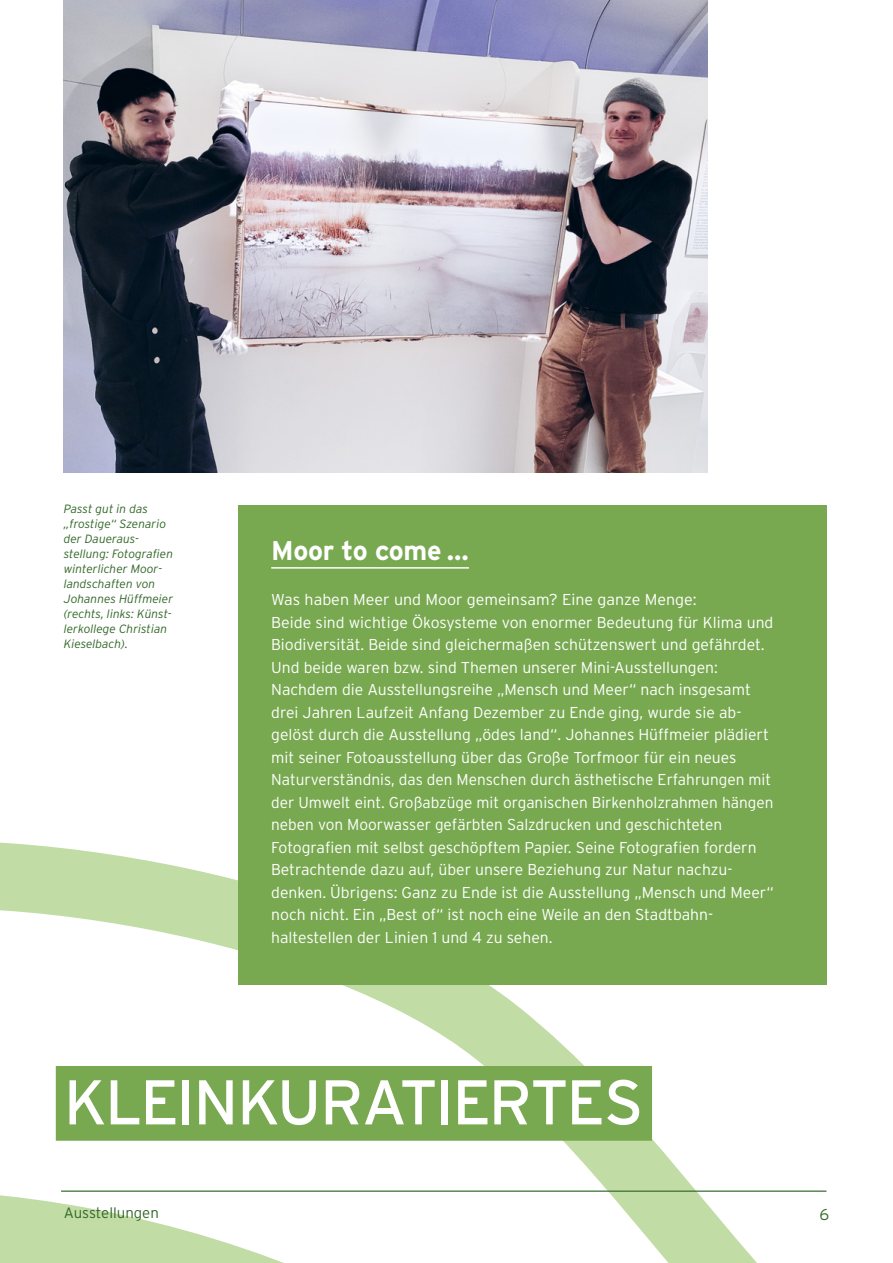
<style>
.page{position:relative;width:893px;height:1263px;background:#fff}
.page>*{position:absolute;margin:0;border:0;box-sizing:border-box;transform-origin:0 0}
.t1{font:63px "Interstate";letter-spacing:-.035em;color:#fff}
.t2{font:700 27px "Interstate";letter-spacing:-.01em;color:#fff}
.t3{font:300 15.75px/22.5px "Interstate";color:#fff}
.t4{font:300 15.75px "Interstate";color:#336829}
.t5{font:300 15px "Interstate";color:#336829}
.t6{font:italic 300 12px/15px "Interstate";color:#336829}
</style>
<div class="page">
<svg style="left:0;top:835px;width:827px;height:428px"></svg>
<div style="left:238px;top:506px;width:588px;height:479px;background:#78a950"></div>
<hr style="left:271px;top:567px;width:198px;height:2px;background:#fff">
<hr style="left:61px;top:1190px;width:765px;height:2px;background:#336829">
<img style="left:64px;top:0;width:643px;height:472px">
<div style="left:56px;top:1066px;width:596px;height:75px;border:58px solid #78a950"></div>
<p class="t6" style="left:64px;top:501px;width:111px">Passt gut in das „frostige“ Szenario der Daueraus&shy;stellung: Fotografien winterlicher Moor&shy;landschaften von<br>Johannes Hüffmeier (rechts, links: Künst&shy;lerkollege Christian<br>Kieselbach).</p>
<h2 class="t2" style="left:271px;top:536px;width:199px">Moor to come …</h2>
<p class="t3" style="left:271px;top:588px;width:504px">Was haben Meer und Moor gemeinsam? Eine ganze Menge:<br>Beide sind wichtige Ökosysteme von enormer Bedeutung für Klima und Biodiversität. Beide sind gleichermaßen schützenswert und gefährdet.<br>Und beide waren bzw. sind Themen unserer Mini-Ausstellungen:<br>Nachdem die Ausstellungsreihe „Mensch und Meer“ nach insgesamt drei Jahren Laufzeit Anfang Dezember zu Ende ging, wurde sie ab&shy;gelöst durch die Ausstellung „ödes land“. Johannes Hüffmeier plädiert mit seiner Fotoausstellung über das Große Torfmoor für ein neues Naturverständnis, das den Menschen durch ästhetische Erfahrungen mit der Umwelt eint. Großabzüge mit organischen Birkenholzrahmen hängen neben von Moorwasser gefärbten Salzdrucken und geschichteten Fotografien mit selbst geschöpftem Papier. Seine Fotografien fordern Betrachtende dazu auf, über unsere Beziehung zur Natur nachzu&shy;denken. Übrigens: Ganz zu Ende ist die Ausstellung „Mensch und Meer“ noch nicht. Ein „Best of“ ist noch eine Weile an den Stadtbahn&shy;haltestellen der Linien 1 und 4 zu sehen.</p>
<h1 class="t1" style="left:64px;top:1067px;width:581px">KLEINKURATIERTES</h1>
<p class="t5" style="left:64px;top:1204px;width:97px">Ausstellungen</p>
<p class="t4" style="left:819px;top:1206px;width:11px">6</p>
</div>
